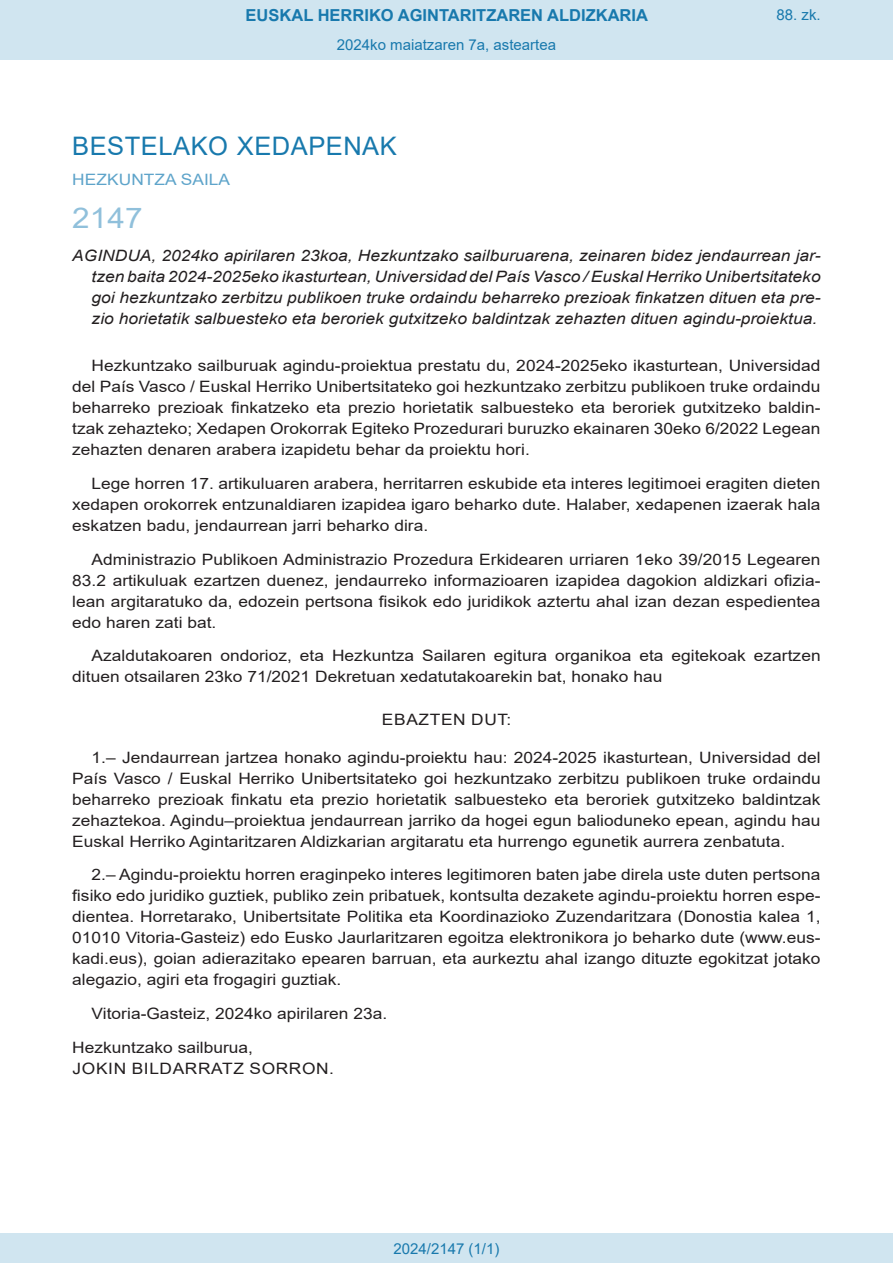
<style>
.page{position:relative;width:893px;height:1263px;background:#fff}
.page>*{position:absolute;margin:0;border:0;box-sizing:border-box;transform-origin:0 0}
.BOPVOrden{font:28.5px "Arial";color:#90c0db;scale:1.11 1}
.BOPVSeccion{font:25.5px "Arial";letter-spacing:.02em;color:#1879ad}
.t1{font:700 16.5px "Arial";color:#1879ad}
.BOPVDetalle{font:15.6px/21px "Arial";color:#231f20;text-align:justify;scale:1.11 1}
.BOPVTitulo{font:italic 15.6px/21px "Arial";color:#231f20;text-align:justify;scale:1.11 1}
.BOPVFirmaLugFec{font:15.6px "Arial";color:#231f20;scale:1.11 1}
.BOPVFirmaNombre{font:15.6px "Arial";letter-spacing:.035em;color:#231f20;scale:1.11 1}
.BOPVFirmaPuesto{font:15.6px "Arial";color:#231f20;scale:1.11 1}
.BOPVOrganismo{font:15.6px "Arial";letter-spacing:.005em;color:#5ea4ca;scale:1.11 1}
.BOPVClave{font:15.6px "Arial";letter-spacing:.035em;color:#231f20;scale:1.11 1}
.Paginacion_Centro{font:15px "Arial";color:#1879ad}
</style>
<div class="page">
<div style="left:0;top:0;width:893px;height:60px;background:#d0e5f0"></div>
<div style="left:0;top:1233px;width:893px;height:30px;background:#d0e5f0"></div>
<p class="t1" style="left:246px;top:3px;width:404px">EUSKAL HERRIKO AGINTARITZAREN ALDIZKARIA</p>
<p class="Paginacion_Centro" style="left:337px;top:35px;width:221px">2024ko maiatzaren 7a, asteartea</p>
<p class="Paginacion_Centro" style="left:776px;top:5px;width:46px">88. zk.</p>
<p class="BOPVSeccion" style="left:72px;top:128px;width:326px">BESTELAKO XEDAPENAK</p>
<p class="BOPVOrganismo" style="left:72px;top:169px;width:144px">HEZKUNTZA SAILA</p>
<p class="BOPVOrden" style="left:72px;top:198px;width:65px">2147</p>
<p class="BOPVTitulo" style="left:92px;top:246px;width:658px;text-indent:-19px">AGINDUA, 2024ko apirilaren 23koa, Hezkuntzako sailburuarena, zeinaren bidez jendaurrean jar&shy;tzen baita 2024-2025eko ikasturtean, Universidad del País Vasco / Euskal Herriko Unibertsitateko goi hezkuntzako zerbitzu publikoen truke ordaindu beharreko prezioak finkatzen dituen eta pre&shy;zio horietatik salbuesteko eta beroriek gutxitzeko baldintzak zehazten dituen agindu-proiektua.</p>
<p class="BOPVDetalle" style="left:72px;top:355px;width:676px;text-indent:19px">Hezkuntzako sailburuak agindu-proiektua prestatu du, 2024-2025eko ikasturtean, Universidad del País Vasco / Euskal Herriko Unibertsitateko goi hezkuntzako zerbitzu publikoen truke ordaindu beharreko prezioak finkatzeko eta prezio horietatik salbuesteko eta beroriek gutxitzeko baldin&shy;tzak zehazteko; Xedapen Orokorrak Egiteko Prozedurari buruzko ekainaren 30eko 6/2022 Legean zehazten denaren arabera izapidetu behar da proiektu hori.</p>
<p class="BOPVDetalle" style="left:72px;top:473px;width:676px;text-indent:19px">Lege horren 17. artikuluaren arabera, herritarren eskubide eta interes legitimoei eragiten dieten xedapen orokorrek entzunaldiaren izapidea igaro beharko dute. Halaber, xedapenen izaerak hala eskatzen badu, jendaurrean jarri beharko dira.</p>
<p class="BOPVDetalle" style="left:72px;top:548px;width:676px;text-indent:19px">Administrazio Publikoen Administrazio Prozedura Erkidearen urriaren 1eko 39/2015 Legearen 83.2 artikuluak ezartzen duenez, jendaurreko informazioaren izapidea dagokion aldizkari ofizia&shy;lean argitaratuko da, edozein pertsona fisikok edo juridikok aztertu ahal izan dezan espedientea edo haren zati bat.</p>
<p class="BOPVDetalle" style="left:72px;top:645px;width:676px;text-indent:19px">Azaldutakoaren ondorioz, eta Hezkuntza Sailaren egitura organikoa eta egitekoak ezartzen dituen otsailaren 23ko 71/2021 Dekretuan xedatutakoarekin bat, honako hau</p>
<p class="BOPVClave" style="left:382px;top:708px;width:118px">EBAZTEN DUT:</p>
<p class="BOPVDetalle" style="left:72px;top:746px;width:676px;text-indent:19px">1.– Jendaurrean jartzea honako agindu-proiektu hau: 2024-2025 ikasturtean, Universidad del País Vasco / Euskal Herriko Unibertsitateko goi hezkuntzako zerbitzu publikoen truke ordaindu beharreko prezioak finkatu eta prezio horietatik salbuesteko eta beroriek gutxitzeko baldintzak zehaztekoa. Agindu–proiektua jendaurrean jarriko da hogei egun balioduneko epean, agindu hau Euskal Herriko Agintaritzaren Aldizkarian argitaratu eta hurrengo egunetik aurrera zenbatuta.</p>
<p class="BOPVDetalle" style="left:72px;top:864px;width:676px;text-indent:19px">2.– Agindu-proiektu horren eraginpeko interes legitimoren baten jabe direla uste duten pertsona fisiko edo juridiko guztiek, publiko zein pribatuek, kontsulta dezakete agindu-proiektu horren espe&shy;dientea. Horretarako, Unibertsitate Politika eta Koordinazioko Zuzendaritzara (Donostia kalea 1, 01010 Vitoria-Gasteiz) edo Eusko Jaurlaritzaren egoitza elektronikora jo beharko dute (www.eus&shy;kadi.eus), goian adierazitako epearen barruan, eta aurkeztu ahal izango dituzte egokitzat jotako alegazio, agiri eta frogagiri guztiak.</p>
<p class="BOPVFirmaLugFec" style="left:92px;top:1003px;width:268px">Vitoria-Gasteiz, 2024ko apirilaren 23a.</p>
<p class="BOPVFirmaPuesto" style="left:72px;top:1037px;width:164px">Hezkuntzako sailburua,</p>
<p class="BOPVFirmaNombre" style="left:73px;top:1058px;width:237px">JOKIN BILDARRATZ SORRON.</p>
<p class="Paginacion_Centro" style="left:393px;top:1238px;width:107px">2024/2147 (1/1)</p>
</div>
